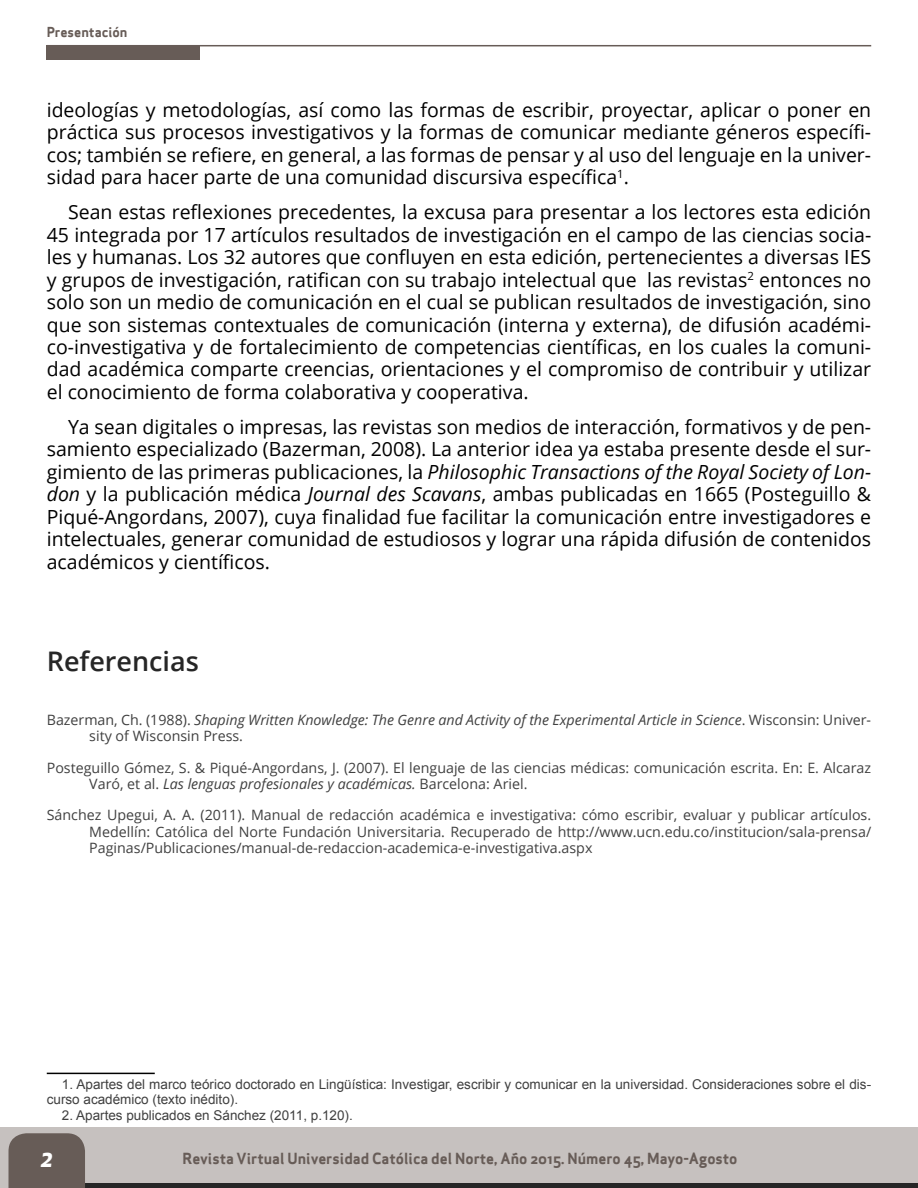
<style>
.page{position:relative;width:918px;height:1188px;background:#fff}
.page>*{position:absolute;margin:0;border:0;box-sizing:border-box;transform-origin:0 0}
.t1{font:600 27px "Open Sans";color:#262626}
.t2{font:italic 700 22.5px "Apex New";color:#fff}
.t3{font:19.5px/22.4px "Open Sans";color:#000;text-align:justify}
.t4{font:15px "Apex Sans Bold ST";color:#675c57}
.t5{font:14.25px/16.4px "Open Sans";color:#404040}
.t6{font:italic 14.25px/16.4px "Open Sans";color:#404040}
.t7{font:13.5px/15.5px "Arial";color:#404040}
.t8{font:13.5px "Apex Sans Bold ST";color:#675c57}
.s1{font-style:italic}
.s2{font-style:normal}
</style>
<div class="page">
<div style="left:0;top:1128px;width:918px;height:60px;background:#c6c1bf"></div>
<hr style="left:22px;top:1184px;width:896px;height:4px;background:#262626">
<div style="left:9px;top:1133px;width:76px;height:55px;background:#675c57"></div>
<hr style="left:47px;top:45px;width:824px;height:1px;background:#675c57">
<div style="left:47px;top:45px;width:153px;height:14px;background:#675c57"></div>
<hr style="left:47px;top:1073px;width:108px;height:1px;background:#000">
<p class="t8" style="left:47px;top:23px;width:82px">Presentación</p>
<p class="t3" style="left:47px;top:98px;width:826px">ideologías y metodologías, así como las formas de escribir, proyectar, aplicar o poner en práctica sus procesos investigativos y la formas de comunicar mediante géneros específi&shy;cos; también se refiere, en general, a las formas de pensar y al uso del lenguaje en la univer&shy;sidad para hacer parte de una comunidad discursiva específica<sup>1</sup>.</p>
<p class="t3" style="left:47px;top:201px;width:826px;text-indent:21px">Sean estas reflexiones precedentes, la excusa para presentar a los lectores esta edición 45 integrada por 17 artículos resultados de investigación en el campo de las ciencias socia&shy;les y humanas. Los 32 autores que confluyen en esta edición, pertenecientes a diversas IES y grupos de investigación, ratifican con su trabajo intelectual que las revistas<sup>2</sup> entonces no solo son un medio de comunicación en el cual se publican resultados de investigación, sino que son sistemas contextuales de comunicación (interna y externa), de difusión académi&shy;co-investigativa y de fortalecimiento de competencias científicas, en los cuales la comuni&shy;dad académica comparte creencias, orientaciones y el compromiso de contribuir y utilizar el conocimiento de forma colaborativa y cooperativa.</p>
<p class="t3" style="left:47px;top:415px;width:826px;text-indent:21px">Ya sean digitales o impresas, las revistas son medios de interacción, formativos y de pen&shy;samiento especializado (Bazerman, 2008). La anterior idea ya estaba presente desde el sur&shy;gimiento de las primeras publicaciones, la <span class="s1">Philosophic Transactions of the Royal Society of Lon&shy;don</span> y la publicación médica <span class="s1">Journal des Scavans</span>, ambas publicadas en 1665 (Posteguillo &amp; Piqué-Angordans, 2007), cuya finalidad fue facilitar la comunicación entre investigadores e intelectuales, generar comunidad de estudiosos y lograr una rápida difusión de contenidos académicos y científicos.</p>
<h1 class="t1" style="left:47px;top:642px;width:154px">Referencias</h1>
<p class="t6" style="left:89px;top:711px;width:783px;text-indent:-43px"><span class="s2">Bazerman, Ch. (1988).</span> Shaping Written Knowledge: The Genre and Activity of the Experimental Article in Science<span class="s2">. Wisconsin: Univer&shy;sity of Wisconsin Press.</span></p>
<p class="t5" style="left:89px;top:759px;width:783px;text-indent:-43px">Posteguillo Gómez, S. &amp; Piqué-Angordans, J. (2007). El lenguaje de las ciencias médicas: comunicación escrita. En: E. Alcaraz<br>Varó, et al. <span class="s1">Las lenguas profesionales y académicas.</span> Barcelona: Ariel.</p>
<p class="t5" style="left:89px;top:807px;width:783px;text-align:justify;text-indent:-43px">Sánchez Upegui, A. A. (2011). Manual de redacción académica e investigativa: cómo escribir, evaluar y publicar artículos.<br>Medellín: Católica del Norte Fundación Universitaria. Recuperado de http://www.ucn.edu.co/institucion/sala-prensa/ Paginas/Publicaciones/manual-de-redaccion-academica-e-investigativa.aspx</p>
<p class="t7" style="left:47px;top:1076px;width:826px;text-indent:15px">1. Apartes del marco teórico doctorado en Lingüística: Investigar, escribir y comunicar en la universidad. Consideraciones sobre el dis&shy;curso académico (texto inédito).</p>
<p class="t7" style="left:62px;top:1107px;width:292px">2. Apartes publicados en Sánchez (2011, p.120).</p>
<p class="t2" style="left:41px;top:1142px;width:14px">2</p>
<p class="t4" style="left:183px;top:1148px;width:557px">Revista Virtual Universidad Católica del Norte, Año 2015. Número 45, Mayo-Agosto</p>
</div>
